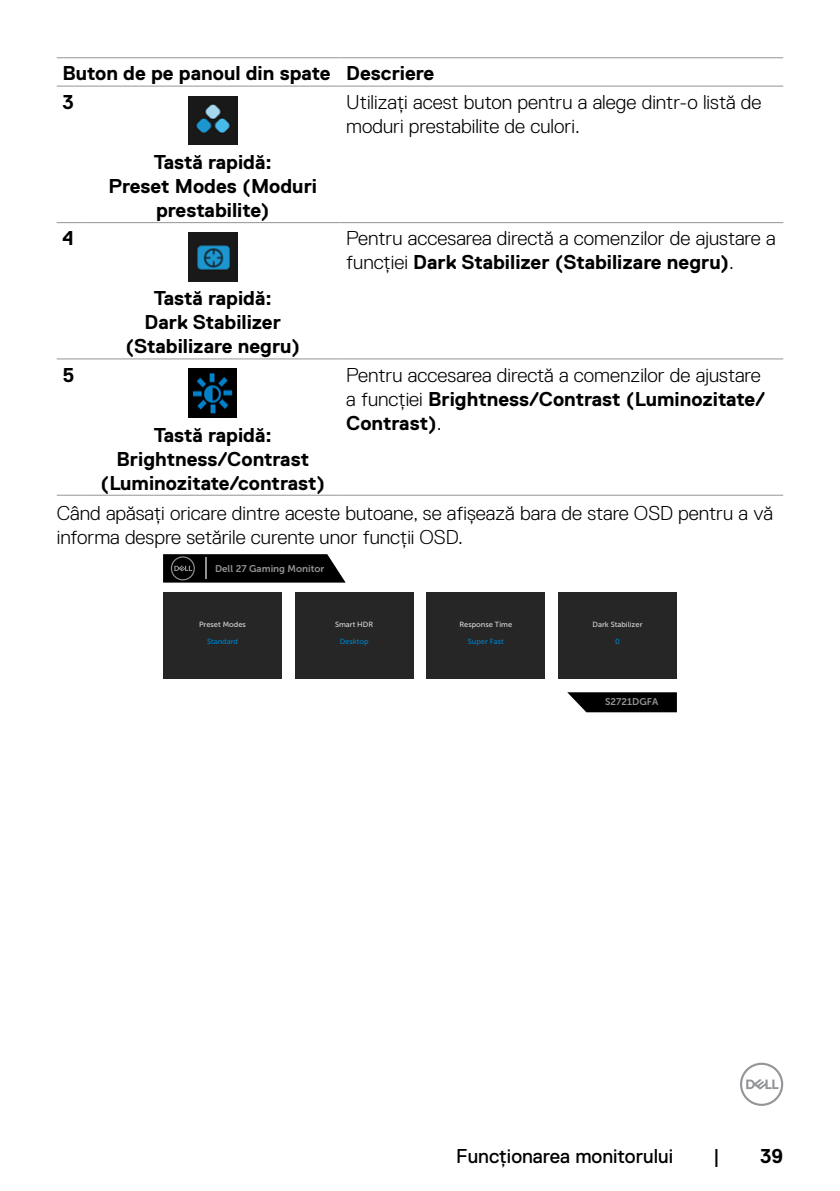
<style>
.page{position:relative;width:840px;height:1191px;background:#fff}
.page>*{position:absolute;margin:0;border:0;box-sizing:border-box;transform-origin:0 0}
.Table_Paragraph{font:300 20px/24px "Dell Replica";color:#000}
.Paragraph{font:300 20px/24px "Dell Replica";color:#000}
.table_paragraph{font:300 20px/24px "Dell Replica";color:#000}
.table_paragraph-2{font:700 20px/24px "Dell Replica";color:#000;text-align:center}
.Table_Paragraph-Cent{font:700 20px/24px "Dell Replica";color:#000;text-align:center}
.Table_Paragraph-2{font:700 20px/24px "Dell Replica";color:#000;text-align:center}
.Table_Head{font:700 20px "Dell Replica";color:#000}
.t1{font:20px "Dell Replica";color:#000}
.t2{font:9.8px "Museo Sans For Dell 700";color:#939393}
.t3{font:7.4px "Museo Sans For Dell 500";color:#d9d9d9}
.t4{font:7.4px "Museo Sans For Dell 500";color:#007fc8}
.s1{font-weight:700}
</style>
<div class="page">
<svg style="left:740px;top:1062px;width:42px;height:44px"></svg>
<svg style="left:57px;top:57px;width:28px;height:1px"></svg>
<hr style="left:85px;top:57px;width:255px;height:1px;background:#939598">
<hr style="left:340px;top:57px;width:442px;height:1px;background:#939598">
<svg style="left:57px;top:86px;width:28px;height:1px"></svg>
<hr style="left:85px;top:86px;width:255px;height:1px;background:#939598">
<hr style="left:340px;top:86px;width:442px;height:1px;background:#939598">
<svg style="left:57px;top:222px;width:28px;height:1px"></svg>
<hr style="left:85px;top:222px;width:255px;height:1px;background:#939598">
<hr style="left:340px;top:222px;width:442px;height:1px;background:#939598">
<svg style="left:57px;top:358px;width:28px;height:1px"></svg>
<hr style="left:85px;top:358px;width:255px;height:1px;background:#939598">
<hr style="left:340px;top:358px;width:442px;height:1px;background:#939598">
<svg style="left:57px;top:495px;width:28px;height:1px"></svg>
<hr style="left:85px;top:495px;width:255px;height:1px;background:#939598">
<hr style="left:340px;top:495px;width:442px;height:1px;background:#939598">
<img style="left:188px;top:96px;width:49px;height:49px">
<img style="left:188px;top:232px;width:49px;height:49px">
<img style="left:188px;top:368px;width:49px;height:49px">
<svg style="left:567px;top:692px;width:109px;height:20px;background:#191919"></svg>
<div style="left:163px;top:592px;width:119px;height:87px;background:#262626"></div>
<div style="left:294px;top:592px;width:119px;height:87px;background:#262626"></div>
<div style="left:426px;top:592px;width:119px;height:87px;background:#262626"></div>
<div style="left:557px;top:592px;width:119px;height:87px;background:#262626"></div>
<svg style="left:163px;top:554px;width:182px;height:28px;background:#131313"></svg>
<p class="Table_Head" style="left:62px;top:62px;width:269px">Buton de pe panoul din spate</p>
<p class="Table_Head" style="left:346px;top:62px;width:89px">Descriere</p>
<p class="Table_Paragraph-2" style="left:62px;top:90px;width:13px">3</p>
<p class="Table_Paragraph" style="left:346px;top:90px;width:416px">Utilizați acest buton pentru a alege dintr-o listă de moduri prestabilite de culori.</p>
<p class="Table_Paragraph-2" style="left:62px;top:226px;width:13px">4</p>
<p class="Table_Paragraph-2" style="left:62px;top:363px;width:13px">5</p>
<p class="Table_Paragraph-Cent" style="left:154px;top:150px;width:119px">Tastă rapidă:</p>
<p class="Table_Paragraph-Cent" style="left:108px;top:174px;width:210px">Preset Modes (Moduri prestabilite)</p>
<p class="Table_Paragraph-Cent" style="left:154px;top:286px;width:119px">Tastă rapidă:</p>
<p class="Table_Paragraph-2" style="left:125px;top:310px;width:176px">Dark Stabilizer (Stabilizare negru)</p>
<p class="table_paragraph-2" style="left:154px;top:423px;width:120px">Tastă rapidă:</p>
<p class="table_paragraph-2" style="left:100px;top:447px;width:226px">Brightness/Contrast (Luminozitate/contrast)</p>
<p class="Table_Paragraph" style="left:346px;top:226px;width:430px">Pentru accesarea directă a comenzilor de ajustare a funcției <span class="s1">Dark Stabilizer (Stabilizare negru)</span>.</p>
<p class="table_paragraph" style="left:346px;top:363px;width:420px">Pentru accesarea directă a comenzilor de ajustare a funcției <span class="s1">Brightness/Contrast (Luminozitate/<br>Contrast)</span>.</p>
<p class="Paragraph" style="left:57px;top:501px;width:717px">Când apăsați oricare dintre aceste butoane, se afișează bara de stare OSD pentru a vă informa despre setările curente unor funcții OSD.</p>
<p class="t2" style="left:215px;top:562px;width:111px">Dell 27 Gaming Monitor</p>
<p class="t3" style="left:199px;top:620px;width:48px">Preset Modes</p>
<p class="t4" style="left:207px;top:637px;width:32px">Standard</p>
<p class="t3" style="left:335px;top:620px;width:40px">Smart HDR</p>
<p class="t4" style="left:339px;top:637px;width:30px">Desktop</p>
<p class="t3" style="left:459px;top:620px;width:54px">Response Time</p>
<p class="t4" style="left:467px;top:637px;width:37px">Super Fast</p>
<p class="t3" style="left:592px;top:620px;width:51px">Dark Stabilizer</p>
<p class="t4" style="left:614px;top:637px;width:6px">0</p>
<p class="t2" style="left:605px;top:696px;width:55px">S2721DGFA</p>
<p class="t1" style="left:456px;top:1144px;width:218px">Funcționarea monitorului</p>
<p class="t1" style="left:712px;top:1144px;width:8px">|</p>
<p class="table_paragraph-2" style="left:759px;top:1143px;width:25px">39</p>
</div>
